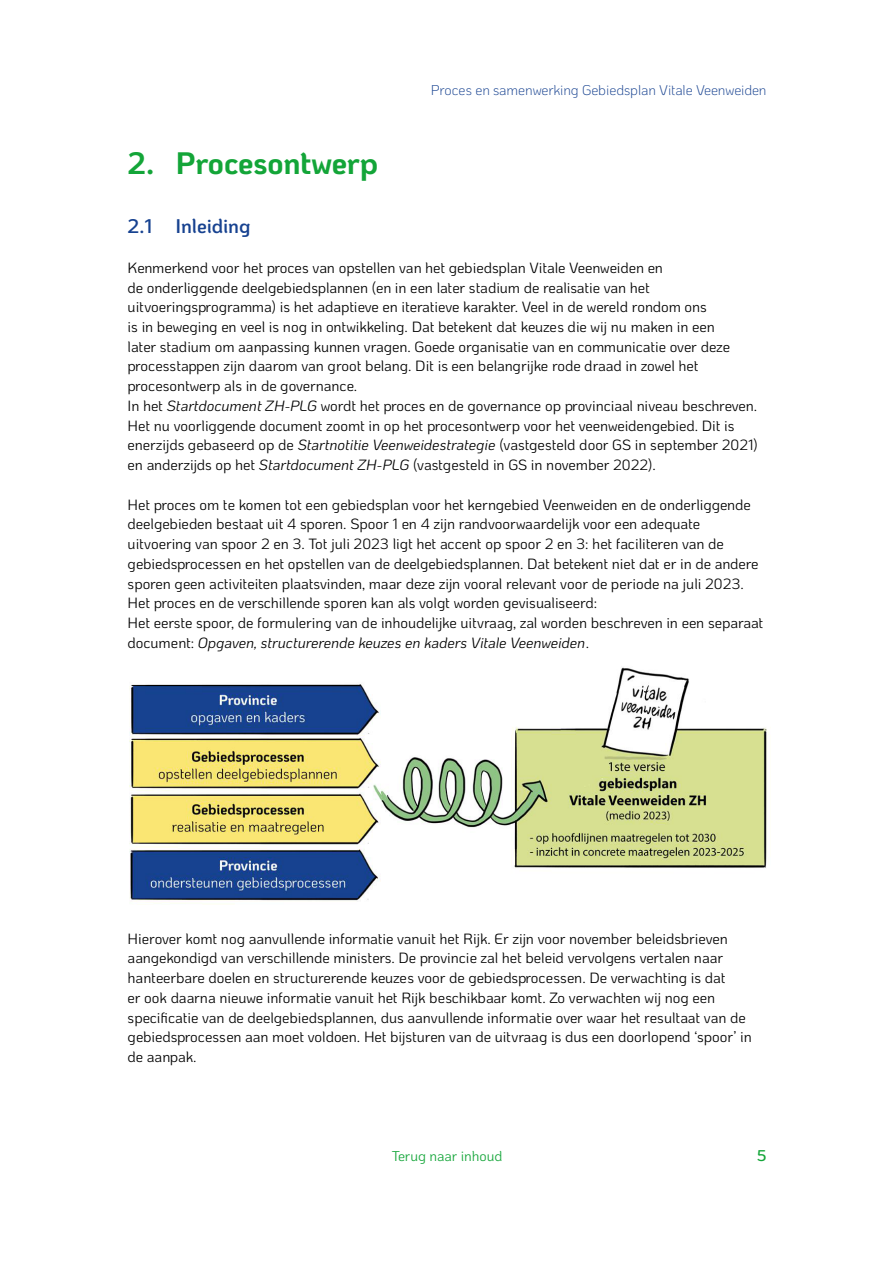
<style>
.page{position:relative;width:893px;height:1263px;background:#fff}
.page>*{position:absolute;margin:0;border:0;box-sizing:border-box;transform-origin:0 0}
.t1{font:700 31.05px "Ko Ho";letter-spacing:-.025em;color:#13a538}
.t2{font:600 19.8px "Ko Ho";letter-spacing:-.02em;color:#174290}
.t3{font:600 15.45px "Ko Ho";color:#13a538}
.t4{font:14.85px/19.8px "Ko Ho";letter-spacing:-.015em;color:#000}
.t5{font:14.85px "Ko Ho Regular 2";letter-spacing:-.015em;color:#000}
.t6{font:300 14.1px "Ko Ho";letter-spacing:-.02em;color:#174290}
.t7{font:14.1px "Ko Ho";letter-spacing:-.01em;color:#13a538}
.s1{font-style:italic}
</style>
<div class="page">
<img style="left:129px;top:667px;width:638px;height:235px">
<p class="t6" style="left:431px;top:85px;width:337px">Proces en samenwerking Gebiedsplan Vitale Veenweiden</p>
<h1 class="t1" style="left:128px;top:151px;width:252px">2. Procesontwerp</h1>
<h2 class="t2" style="left:128px;top:218px;width:125px">2.1 Inleiding</h2>
<p class="t4" style="left:128px;top:259px;width:632px">Kenmerkend voor het proces van opstellen van het gebiedsplan Vitale Veenweiden en<br>de onderliggende deelgebiedsplannen (en in een later stadium de realisatie van het uitvoeringsprogramma) is het adaptieve en iteratieve karakter. Veel in de wereld rondom ons<br>is in beweging en veel is nog in ontwikkeling. Dat betekent dat keuzes die wij nu maken in een<br>later stadium om aanpassing kunnen vragen. Goede organisatie van en communicatie over deze processtappen zijn daarom van groot belang. Dit is een belangrijke rode draad in zowel het procesontwerp als in de governance.<br>In het <span class="s1">Startdocument ZH-PLG</span> wordt het proces en de governance op provinciaal niveau beschreven.<br>Het nu voorliggende document zoomt in op het procesontwerp voor het veenweidengebied. Dit is enerzijds gebaseerd op de <span class="s1">Startnotitie Veenweidestrategie</span> (vastgesteld door GS in september 2021) en anderzijds op het <span class="s1">Startdocument ZH-PLG</span> (vastgesteld in GS in november 2022).</p>
<p class="t4" style="left:128px;top:495px;width:637px">Het proces om te komen tot een gebiedsplan voor het kerngebied Veenweiden en de onderliggende deelgebieden bestaat uit 4 sporen. Spoor 1 en 4 zijn randvoorwaardelijk voor een adequate uitvoering van spoor 2 en 3. Tot juli 2023 ligt het accent op spoor 2 en 3: het faciliteren van de gebiedsprocessen en het opstellen van de deelgebiedsplannen. Dat betekent niet dat er in de andere sporen geen activiteiten plaatsvinden, maar deze zijn vooral relevant voor de periode na juli 2023.<br>Het proces en de verschillende sporen kan als volgt worden gevisualiseerd:<br>Het eerste spoor, de formulering van de inhoudelijke uitvraag, zal worden beschreven in een separaat document: <span class="s1">Opgaven, structurerende keuzes en kaders Vitale Veenweiden</span>.</p>
<p class="t4" style="left:128px;top:930px;width:602px">Hierover komt nog aanvullende informatie vanuit het Rijk. Er zijn voor november beleidsbrieven aangekondigd van verschillende ministers. De provincie zal het beleid vervolgens vertalen naar hanteerbare doelen en structurerende keuzes voor de gebiedsprocessen. De verwachting is dat er ook daarna nieuwe informatie vanuit het Rijk beschikbaar komt. Zo verwachten wij nog een</p>
<p class="t5" style="left:128px;top:1011px;width:620px">specificatie van de deelgebiedsplannen, dus aanvullende informatie over waar het resultaat van de</p>
<p class="t4" style="left:128px;top:1028px;width:626px">gebiedsprocessen aan moet voldoen. Het bijsturen van de uitvraag is dus een doorlopend ‘spoor’ in de aanpak.</p>
<p class="t7" style="left:392px;top:1149px;width:112px">Terug naar inhoud</p>
<p class="t3" style="left:757px;top:1148px;width:11px">5</p>
</div>
